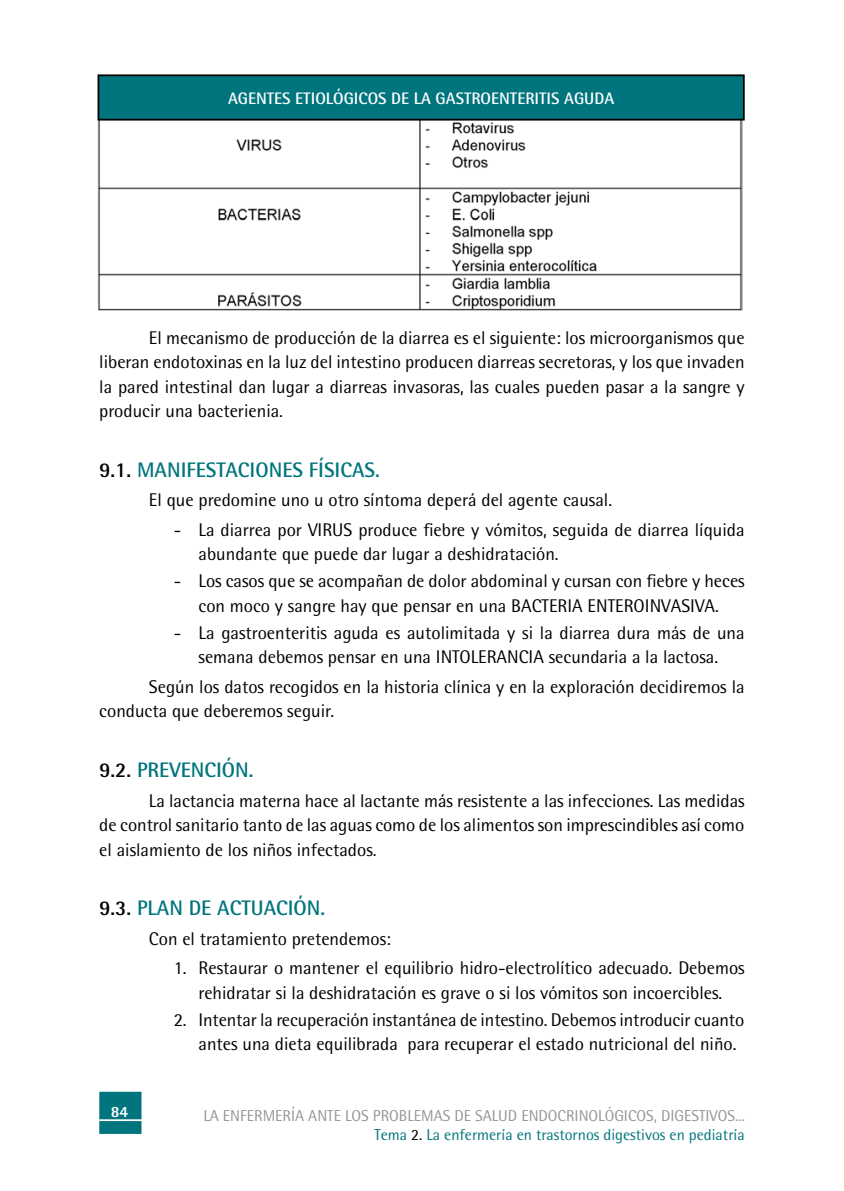
<style>
.page{position:relative;width:844px;height:1191px;background:#fff}
.page>*{position:absolute;margin:0;border:0;box-sizing:border-box;transform-origin:0 0}
.t1{font:700 21px "Rotis Semi Sans";color:#00757d}
.t2{font:700 21px "Rotis Semi Sans";color:#000}
.t3{font:18.38px/24.5px "Rotis Semi Sans";color:#000}
.t4{font:700 16.62px "Rotis Semi Sans";color:#fff}
.t5{font:15.75px/18.9px "Rotis Semi Sans";color:#939598;text-align:right}
.t6{font:800 15.75px "Rotis Semi Sans";color:#fff}
.s1{color:#000}
.s2{color:#00757d}
</style>
<div class="page">
<div style="left:99px;top:1091px;width:42px;height:43px;background:#00757d;border:2px solid #00757d"></div>
<hr style="left:99px;top:1119px;width:43px;height:2px;background:#fff">
<img style="left:98px;top:120px;width:644px;height:191px">
<div style="left:98px;top:75px;width:645px;height:45px;background:#00757d"></div>
<div style="left:97px;top:74px;width:647px;height:46px;border:2px solid #000"></div>
<p class="t4" style="left:228px;top:88px;width:20px">AGENTE</p>
<p class="t4" style="left:282px;top:88px;width:22px">S ETIOL</p>
<p class="t4" style="left:333px;top:88px;width:20px">ÓGICO</p>
<p class="t4" style="left:378px;top:88px;width:95px">S DE LAGASTROENTERITI</p>
<p class="t4" style="left:551px;top:88px;width:54px">S AGUDA</p>
<p class="t3" style="left:99px;top:325px;width:646px;text-align:justify;text-indent:50px">El mecanismo de producción de la diarrea es el siguiente: los microorganismos que liberan endotoxinas en la luz del intestino producen diarreas secretoras, y los que invaden la pared intestinal dan lugar a diarreas invasoras, las cuales pueden pasar a la sangre y producir una bacterienia.</p>
<p class="t1" style="left:99px;top:457px;width:129px"><span class="s1">9.1.</span> MANI FESTACIONE</p>
<p class="t1" style="left:292px;top:457px;width:89px">S FÍSICAS.</p>
<p class="t3" style="left:149px;top:488px;width:464px">El que predomine uno u otro síntoma deperá del agente causal.</p>
<p class="t3" style="left:198px;top:517px;width:547px;text-indent:-25px">- La diarrea por VIRUS produce fiebre y vómitos, seguida de diarrea líquida abundante que puede dar lugar a deshidratación.</p>
<p class="t3" style="left:174px;top:569px;width:572px;text-align:center">- Los casos que se acompañan de dolor abdominal y cursan con fiebre y heces con moco y sangre hay que pensar en una BACTERIA ENTEROINVASIVA.</p>
<p class="t3" style="left:174px;top:620px;width:572px;text-align:center">- La gastroenteritis aguda es autolimitada y si la diarrea dura más de una semana debemos pensar en una INTOLERANCIA secundaria a la lactosa.</p>
<p class="t3" style="left:99px;top:674px;width:646px;text-indent:50px">Según los datos recogidos en la historia clínica y en la exploración decidiremos la conducta que deberemos seguir.</p>
<p class="t1" style="left:99px;top:757px;width:49px"><span class="s1">9.2.</span> PREVENCI</p>
<p class="t1" style="left:222px;top:757px;width:33px">ÓN.</p>
<p class="t3" style="left:99px;top:788px;width:646px;text-align:justify;text-indent:50px">La lactancia materna hace al lactante más resistente a las infecciones. Las medidas de control sanitario tanto de las aguas como de los alimentos son imprescindibles así como el aislamiento de los niños infectados.</p>
<p class="t2" style="left:99px;top:895px;width:60px">9.3. <span class="s2">PLAN</span></p>
<p class="t1" style="left:189px;top:895px;width:138px">DE ACTUACIÓN.</p>
<p class="t3" style="left:149px;top:926px;width:243px">Con el tratamiento pretendemos:</p>
<p class="t3" style="left:174px;top:955px;width:572px;text-align:center">1. Restaurar o mantener el equilibrio hidro-electrolítico adecuado. Debemos rehidratar si la deshidratación es grave o si los vómitos son incoercibles.</p>
<p class="t3" style="left:198px;top:1007px;width:547px;text-indent:-25px">2. Intentar la recuperación instantánea de intestino. Debemos introducir cuanto antes una dieta equilibrada para recuperar el estado nutricional del niño.</p>
<p class="t6" style="left:111px;top:1101px;width:19px">84</p>
<p class="t5" style="left:203px;top:1106px;width:542px">LA ENFERMERÍA ANTE LOS PROBLEMAS DE SALUD ENDOCRINOLÓGICOS, DIGESTIVOS...<br><span class="s2">Tema</span> <span class="s1">2.</span> <span class="s2">La enfermería en trastornos digestivos en pediatría</span></p>
</div>
